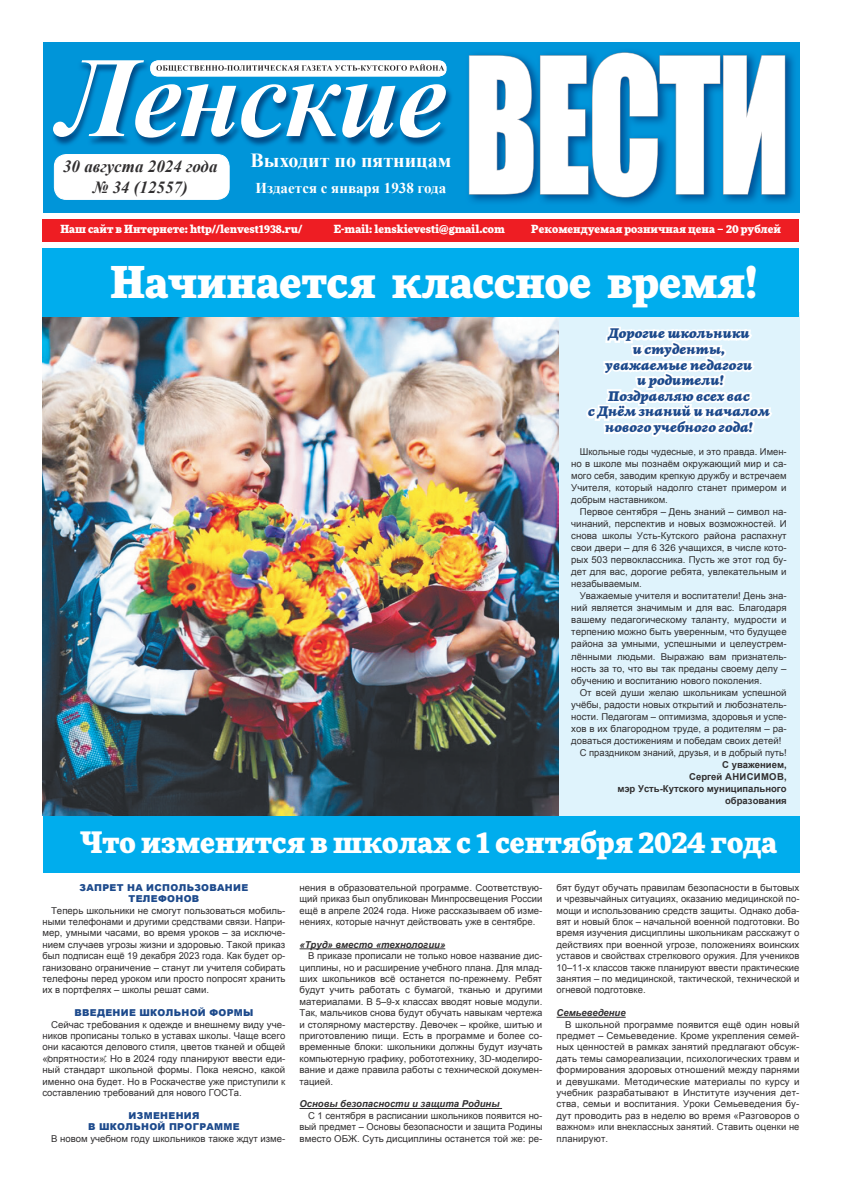
<style>
.page{position:relative;width:842px;height:1191px;background:#fff}
.page>*{position:absolute;margin:0;border:0;box-sizing:border-box;transform-origin:0 0}
.t1{font:174.9px "Impact";letter-spacing:-.02em;color:#fff;scale:.76 1}
.t2{font:italic 700 114.4px "Times New Roman";letter-spacing:-.02em;color:#fff;scale:.96 1}
.t3{font:900 43px "More Pro";color:#fff}
.t4{font:900 29px "More Pro";color:#fff}
.t5{font:700 20px "Times New Roman";color:#fff}
.t6{font:italic 700 17px/20.4px "Times New Roman";color:#312f30;text-align:center}
.t7{font:700 15px "Times New Roman";color:#fff}
.t8{font:italic 900 expanded 13px/15.6px "More Pro";color:#1d4a8c;text-align:center}
.t9{font:900 11px "More Pro";color:#fff}
.t10{font:9.5px/11.4px "Arial";color:#312f30;text-align:justify}
.t11{font:900 9.5px/11.4px "Arial";letter-spacing:.035em;color:#1d4a8c;text-align:center}
.t12{font:italic 700 9.5px "Arial";color:#312f30}
.t13{font:700 9.5px/12px "Arial";color:#312f30;text-align:right}
</style>
<div class="page">
<div style="left:553px;top:312px;width:246px;height:511px;background:#dff3fc"></div>
<div style="left:43px;top:816px;width:756px;height:56px;background:#00aded"></div>
<div style="left:43px;top:43px;width:756px;height:170px;background:#0095d9"></div>
<div style="left:54px;top:154px;width:175px;height:45px;background:#fff;border-radius:12px"></div>
<div style="left:54px;top:154px;width:176px;height:46px;border:1px solid #fff;border-radius:12px"></div>
<img style="left:53px;top:62px;width:399px;height:84px">
<svg style="left:150px;top:60px;width:296px;height:17px"></svg>
<svg style="left:468px;top:52px;width:318px;height:146px"></svg>
<div style="left:42px;top:219px;width:757px;height:23px;background:#ee1d23"></div>
<hr style="left:300px;top:948px;width:145px;height:1px;background:#312f30">
<hr style="left:300px;top:1108px;width:202px;height:1px;background:#312f30">
<hr style="left:557px;top:1017px;width:69px;height:1px;background:#312f30">
<img style="left:43px;top:317px;width:515px;height:499px">
<svg style="left:586px;top:327px;width:186px;height:110px"></svg>
<div style="left:43px;top:249px;width:756px;height:68px;background:#00aded"></div>
<h1 class="t1" style="left:464px;top:-10px;width:431px">ВЕСТИ</h1>
<p class="t9" style="left:531px;top:220px;width:251px">Рекомендуемая розничная цена – 20 рублей</p>
<h2 class="t2" style="left:60px;top:18px;width:404px">Ленские</h2>
<h3 class="t5" style="left:250px;top:145px;width:202px">Выходит по пятницам</h3>
<h3 class="t7" style="left:256px;top:177px;width:192px">Издается с января 1938 года</h3>
<h3 class="t6" style="left:63px;top:156px;width:156px">30 августа 2024 года № 34 (12557)</h3>
<p class="t9" style="left:60px;top:220px;width:243px">Наш сайт в Интернете: http//lenvest1938.ru/</p>
<p class="t9" style="left:334px;top:220px;width:172px">E-mail: lenskievesti@gmail.com</p>
<h3 class="t3" style="left:111px;top:247px;width:648px">Начинается классное время!</h3>
<h3 class="t8" style="left:588px;top:325px;width:183px">Дорогие школьники<br>и студенты,<br>уважаемые педагоги<br>и родители!<br>Поздравляю всех вас<br>с Днём знаний и началом нового учебного года!</h3>
<p class="t10" style="left:571px;top:446px;width:217px;line-height:12px;text-indent:9px">Школьные годы чудесные, и это правда. Имен&shy;но в школе мы познаём окружающий мир и са&shy;мого себя, заводим крепкую дружбу и встречаем Учителя, который надолго станет примером и добрым наставником.</p>
<p class="t10" style="left:571px;top:506px;width:217px;line-height:12px;text-indent:9px">Первое сентября – День знаний – символ на&shy;чинаний, перспектив и новых возможностей. И снова школы Усть-Кутского района распахнут свои двери – для 6 326 учащихся, в числе кото&shy;рых 503 первоклассника. Пусть же этот год бу&shy;дет для вас, дорогие ребята, увлекательным и незабываемым.</p>
<p class="t10" style="left:571px;top:590px;width:217px;line-height:12px;text-indent:9px">Уважаемые учителя и воспитатели! День зна&shy;ний является значимым и для вас. Благодаря вашему педагогическому таланту, мудрости и терпению можно быть уверенным, что будущее района за умными, успешными и целеустрем&shy;лёнными людьми. Выражаю вам признатель&shy;ность за то, что вы так преданы своему делу – обучению и воспитанию нового поколения.</p>
<p class="t10" style="left:580px;top:686px;width:208px">От всей души желаю школьникам успешной</p>
<p class="t10" style="left:571px;top:698px;width:217px">учёбы, радости новых открытий и любознатель-</p>
<p class="t10" style="left:571px;top:710px;width:217px">ности. Педагогам – оптимизма, здоровья и успе-</p>
<p class="t10" style="left:571px;top:722px;width:217px">хов в их благородном труде, а родителям – ра-</p>
<p class="t10" style="left:571px;top:734px;width:212px">доваться достижениям и победам своих детей!</p>
<p class="t10" style="left:580px;top:746px;width:208px">С праздником знаний, друзья, и в добрый путь!</p>
<p class="t13" style="left:617px;top:758px;width:171px">С уважением,<br>Сергей АНИСИМОВ,<br>мэр Усть-Кутского муниципального образования</p>
<h3 class="t4" style="left:80px;top:819px;width:699px">Что изменится в школах с 1 сентября 2024 года</h3>
<p class="t11" style="left:80px;top:881px;width:170px">ЗАПРЕТ НА ИСПОЛЬЗОВАНИЕ<br>ТЕЛЕФОНОВ</p>
<p class="t10" style="left:43px;top:904px;width:244px;text-indent:9px">Теперь школьники не смогут пользоваться мобиль&shy;ными телефонами и другими средствами связи. Напри&shy;мер, умными часами, во время уроков – за исключе&shy;нием случаев угрозы жизни и здоровью. Такой приказ был подписан ещё 19 декабря 2023 года. Как будет ор&shy;ганизовано ограничение – станут ли учителя собирать телефоны перед уроком или просто попросят хранить их в портфелях – школы решат сами.</p>
<p class="t11" style="left:74px;top:1006px;width:181px">ВВЕДЕНИЕ ШКОЛЬНОЙ ФОРМЫ</p>
<p class="t10" style="left:43px;top:1018px;width:244px;text-indent:9px">Сейчас требования к одежде и внешнему виду уче&shy;ников прописаны только в уставах школы. Чаще всего они касаются делового стиля, цветов тканей и общей «опрятности». Но в 2024 году планируют ввести еди&shy;ный стандарт школьной формы. Пока неясно, какой именно она будет. Но в Роскачестве уже приступили к составлению требований для нового ГОСТа.</p>
<p class="t11" style="left:88px;top:1109px;width:153px">ИЗМЕНЕНИЯ<br>В ШКОЛЬНОЙ ПРОГРАММЕ</p>
<p class="t10" style="left:51px;top:1132px;width:236px">В новом учебном году школьников также ждут изме-</p>
<p class="t10" style="left:300px;top:882px;width:244px">нения в образовательной программе. Соответствую&shy;щий приказ был опубликован Минпросвещения России ещё в апреле 2024 года. Ниже рассказываем об изме&shy;нениях, которые начнут действовать уже в сентябре.</p>
<p class="t12" style="left:300px;top:938px;width:147px">«Труд» вместо «технологии»</p>
<p class="t10" style="left:300px;top:950px;width:244px;text-indent:9px">В приказе прописали не только новое название дис&shy;циплины, но и расширение учебного плана. Для млад&shy;ших школьников всё останется по-прежнему. Ребят будут учить работать с бумагой, тканью и другими материалами. В 5–9-х классах вводят новые модули.<br>Так, мальчиков снова будут обучать навыкам чертежа и столярному мастерству. Девочек – кройке, шитью и приготовлению пищи. Есть в программе и более со&shy;временные блоки: школьники должны будут изучать компьютерную графику, робототехнику, 3D-моделиро&shy;вание и даже правила работы с технической докумен&shy;тацией.</p>
<p class="t12" style="left:300px;top:1097px;width:201px">Основы безопасности и защита Родины</p>
<p class="t10" style="left:300px;top:1110px;width:244px;text-indent:9px">С 1 сентября в расписании школьников появится но&shy;вый предмет – Основы безопасности и защита Родины вместо ОБЖ. Суть дисциплины останется той же: ре-</p>
<p class="t10" style="left:557px;top:882px;width:244px">бят будут обучать правилам безопасности в бытовых и чрезвычайных ситуациях, оказанию медицинской по&shy;мощи и использованию средств защиты. Однако доба&shy;вят и новый блок – начальной военной подготовки. Во время изучения дисциплины школьникам расскажут о действиях при военной угрозе, положениях воинских уставов и свойствах стрелкового оружия. Для учеников 10–11-х классов также планируют ввести практические занятия – по медицинской, тактической, технической и огневой подготовке.</p>
<p class="t12" style="left:557px;top:1006px;width:71px">Семьеведение</p>
<p class="t10" style="left:557px;top:1018px;width:244px;text-indent:9px">В школьной программе появится ещё один новый предмет – Семьеведение. Кроме укрепления семей&shy;ных ценностей в рамках занятий предлагают обсуж&shy;дать темы самореализации, психологических травм и формирования здоровых отношений между парнями и девушками. Методические материалы по курсу и учебник разрабатывают в Институте изучения дет&shy;ства, семьи и воспитания. Уроки Семьеведения бу&shy;дут проводить раз в неделю во время «Разговоров о важном» или внеклассных занятий. Ставить оценки не планируют.</p>
</div>
